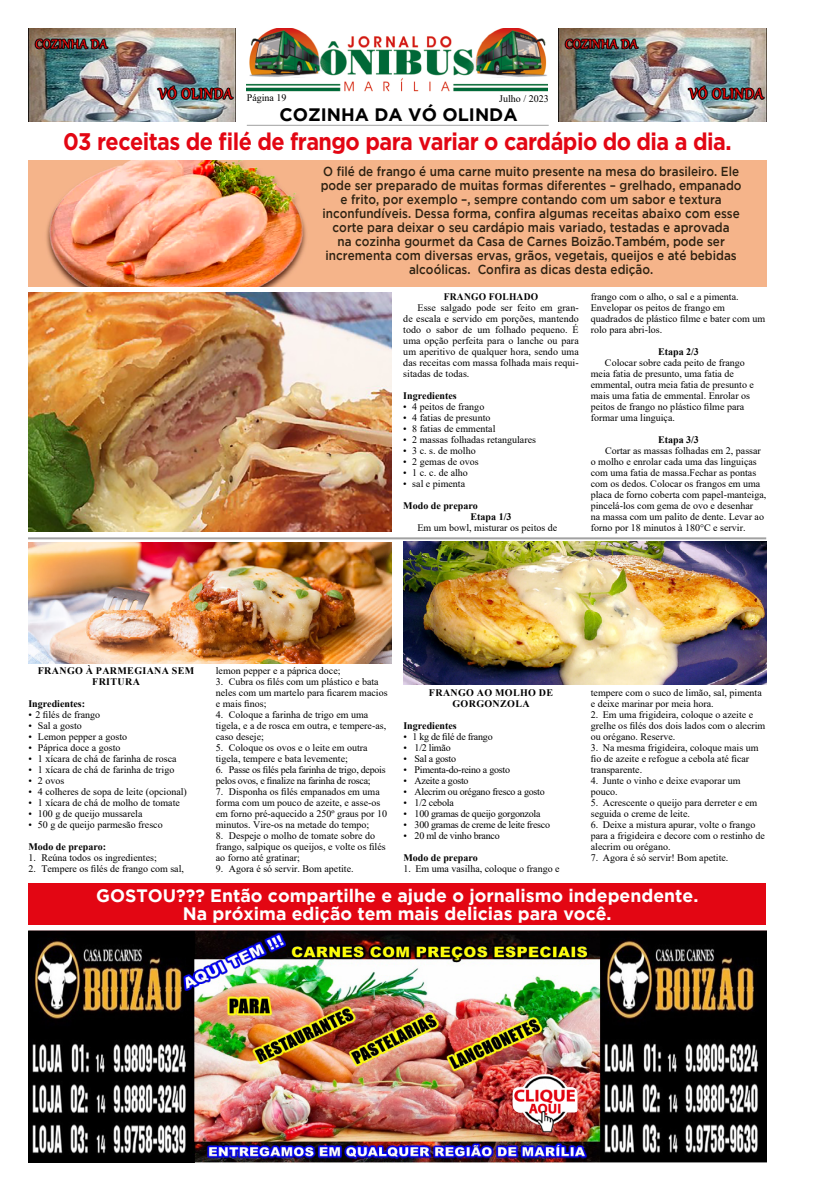
<style>
.page{position:relative;width:823px;height:1191px;background:#fff}
.page>*{position:absolute;margin:0;border:0;box-sizing:border-box;transform-origin:0 0}
.t1{font:700 24px "Gotham";letter-spacing:-.025em;color:#e30613;scale:.9 1}
.t2{font:700 18px/18px "Gotham";color:#fff;text-align:center}
.t3{font:700 18px "Gotham";color:#000}
.t4{font:500 13px/14px "Gotham";color:#2e2212;text-align:center;scale:.9 1}
.t5{font:10px/11px "Times New Roman";color:#000}
.t6{font:10px/11px "Times New Roman";letter-spacing:-.025em;color:#000}
.t7{font:700 10px/11px "Times New Roman";color:#000}
.t8{font:700 10px/11px "Times New Roman";letter-spacing:.035em;color:#000;text-align:center}
.t9{font:700 10px "Times New Roman";letter-spacing:.025em;color:#000;scale:.95 1}
</style>
<div class="page">
<img style="left:28px;top:930px;width:737px;height:232px">
<img style="left:28px;top:160px;width:737px;height:127px">
<img style="left:247px;top:29px;width:300px;height:63px">
<hr style="left:247px;top:125px;width:301px;height:1px;background:#a1a1a1">
<img style="left:28px;top:28px;width:207px;height:94px">
<img style="left:558px;top:28px;width:207px;height:94px">
<img style="left:511px;top:1072px;width:67px;height:63px">
<hr style="left:28px;top:537px;width:737px;height:2px;background:#a1a1a1">
<div style="left:28px;top:883px;width:737px;height:42px;background:#e30613"></div>
<img style="left:28px;top:293px;width:363px;height:238px">
<img style="left:28px;top:542px;width:363px;height:121px">
<img style="left:403px;top:541px;width:362px;height:144px">
<p class="t5" style="left:247px;top:92px;width:41px">Página 19</p>
<p class="t5" style="left:499px;top:93px;width:51px">Julho / 2023</p>
<h2 class="t3" style="left:279px;top:105px;width:239px">COZINHA DA VÓ OLINDA</h2>
<h1 class="t1" style="left:63px;top:126px;width:743px">03 receitas de filé de frango para variar o cardápio do dia a dia.</h1>
<p class="t4" style="left:320px;top:164px;width:469px">O filé de frango é uma carne muito presente na mesa do brasileiro. Ele pode ser preparado de muitas formas diferentes – grelhado, empanado e frito, por exemplo –, sempre contando com um sabor e textura inconfundíveis. Dessa forma, confira algumas receitas abaixo com esse corte para deixar o seu cardápio mais variado, testadas e aprovada<br>na cozinha gourmet da Casa de Carnes Boizão.Também, pode ser incrementa com diversas ervas, grãos, vegetais, queijos e até bebidas alcoólicas. Confira as dicas desta edição.</p>
<p class="t9" style="left:443px;top:289px;width:101px">FRANGO FOLHADO</p>
<p class="t5" style="left:403px;top:301px;width:177px;text-align:justify;text-indent:14px">Esse salgado pode ser feito em gran&shy;de escala e servido em porções, mantendo todo o sabor de um folhado pequeno. É uma opção perfeita para o lanche ou para um aperitivo de qualquer hora, sendo uma das receitas com massa folhada mais requi&shy;sitadas de todas.</p>
<p class="t7" style="left:403px;top:389px;width:55px">Ingredientes</p>
<p class="t5" style="left:403px;top:400px;width:82px">• 4 peitos de frango</p>
<p class="t5" style="left:403px;top:411px;width:89px">• 4 fatias de presunto</p>
<p class="t5" style="left:403px;top:422px;width:94px">• 8 fatias de emmental</p>
<p class="t5" style="left:403px;top:433px;width:134px">• 2 massas folhadas retangulares</p>
<p class="t5" style="left:403px;top:444px;width:74px">• 3 c. s. de molho</p>
<p class="t5" style="left:403px;top:455px;width:77px">• 2 gemas de ovos</p>
<p class="t5" style="left:403px;top:466px;width:66px">• 1 c. c. de alho</p>
<p class="t5" style="left:403px;top:477px;width:63px">• sal e pimenta</p>
<p class="t7" style="left:470px;top:499px;width:42px;text-indent:-67px">Modo de preparo<br>Etapa 1/3</p>
<p class="t5" style="left:417px;top:521px;width:141px">Em um bowl, misturar os peitos de</p>
<p class="t5" style="left:590px;top:290px;width:176px">frango com o alho, o sal e a pimenta.<br>Envelopar os peitos de frango em quadrados de plástico filme e bater com um rolo para abri-los.</p>
<p class="t7" style="left:657px;top:345px;width:42px">Etapa 2/3</p>
<p class="t5" style="left:590px;top:356px;width:165px;text-indent:14px">Colocar sobre cada peito de frango meia fatia de presunto, uma fatia de emmental, outra meia fatia de presunto e mais uma fatia de emmental. Enrolar os peitos de frango no plástico filme para formar uma linguiça.</p>
<p class="t7" style="left:657px;top:433px;width:42px">Etapa 3/3</p>
<p class="t5" style="left:590px;top:444px;width:177px;text-indent:14px">Cortar as massas folhadas em 2, passar o molho e enrolar cada uma das linguiças com uma fatia de massa.Fechar as pontas com os dedos. Colocar os frangos em uma placa de forno coberta com papel-manteiga, pincelá-los com gema de ovo e desenhar<br>na massa com um palito de dente. Levar ao forno por 18 minutos à 180°C e servir.</p>
<p class="t8" style="left:38px;top:664px;width:158px">FRANGO À PARMEGIANA SEM<br>FRITURA</p>
<p class="t7" style="left:28px;top:697px;width:58px">Ingredientes:</p>
<p class="t5" style="left:28px;top:708px;width:73px">• 2 filés de frango</p>
<p class="t5" style="left:28px;top:719px;width:55px">• Sal a gosto</p>
<p class="t5" style="left:28px;top:730px;width:100px">• Lemon pepper a gosto</p>
<p class="t5" style="left:28px;top:741px;width:93px">• Páprica doce a gosto</p>
<p class="t5" style="left:28px;top:752px;width:150px">• 1 xícara de chá de farinha de rosca</p>
<p class="t5" style="left:28px;top:763px;width:147px">• 1 xícara de chá de farinha de trigo</p>
<p class="t5" style="left:28px;top:774px;width:37px">• 2 ovos</p>
<p class="t5" style="left:28px;top:785px;width:160px">• 4 colheres de sopa de leite (opcional)</p>
<p class="t5" style="left:28px;top:796px;width:153px">• 1 xícara de chá de molho de tomate</p>
<p class="t5" style="left:28px;top:807px;width:115px">• 100 g de queijo mussarela</p>
<p class="t5" style="left:28px;top:818px;width:136px">• 50 g de queijo parmesão fresco</p>
<p class="t7" style="left:28px;top:840px;width:79px">Modo de preparo:</p>
<p class="t5" style="left:28px;top:851px;width:130px">1. Reúna todos os ingredientes;</p>
<p class="t5" style="left:28px;top:862px;width:157px">2. Tempere os filés de frango com sal,</p>
<p class="t5" style="left:216px;top:665px;width:126px">lemon pepper e a páprica doce;</p>
<p class="t5" style="left:216px;top:676px;width:173px">3. Cubra os filés com um plástico e bata neles com um martelo para ficarem macios e mais finos;</p>
<p class="t5" style="left:216px;top:709px;width:172px">4. Coloque a farinha de trigo em uma tigela, e a de rosca em outra, e tempere-as, caso deseje;</p>
<p class="t5" style="left:216px;top:742px;width:153px">5. Coloque os ovos e o leite em outra tigela, tempere e bata levemente;</p>
<p class="t6" style="left:216px;top:764px;width:171px">6. Passe os filés pela farinha de trigo, depois pelos ovos, e finalize na farinha de rosca;</p>
<p class="t5" style="left:216px;top:786px;width:173px">7. Disponha os filés empanados em uma forma com um pouco de azeite, e asse-os em forno pré-aquecido a 250º graus por 10 minutos. Vire-os na metade do tempo;</p>
<p class="t5" style="left:216px;top:830px;width:171px">8. Despeje o molho de tomate sobre do frango, salpique os queijos, e volte os filés ao forno até gratinar;</p>
<p class="t5" style="left:216px;top:863px;width:139px">9. Agora é só servir. Bom apetite.</p>
<p class="t5" style="left:590px;top:687px;width:172px">tempere com o suco de limão, sal, pimenta e deixe marinar por meia hora.</p>
<p class="t5" style="left:590px;top:709px;width:176px">2. Em uma frigideira, coloque o azeite e grelhe os filés dos dois lados com o alecrim ou orégano. Reserve.</p>
<p class="t5" style="left:590px;top:742px;width:169px">3. Na mesma frigideira, coloque mais um fio de azeite e refogue a cebola até ficar transparente.</p>
<p class="t5" style="left:590px;top:775px;width:151px">4. Junte o vinho e deixe evaporar um pouco.</p>
<p class="t5" style="left:590px;top:797px;width:168px">5. Acrescente o queijo para derreter e em seguida o creme de leite.</p>
<p class="t5" style="left:590px;top:819px;width:175px">6. Deixe a mistura apurar, volte o frango para a frigideira e decore com o restinho de alecrim ou orégano.</p>
<p class="t5" style="left:590px;top:852px;width:139px">7. Agora é só servir! Bom apetite.</p>
<h2 class="t2" style="left:96px;top:886px;width:603px">GOSTOU??? Então compartilhe e ajude o jornalismo independente.<br>Na próxima edição tem mais delicias para você.</h2>
<p class="t8" style="left:428px;top:686px;width:126px">FRANGO AO MOLHO DE<br>GORGONZOLA</p>
<p class="t7" style="left:403px;top:719px;width:55px">Ingredientes</p>
<p class="t6" style="left:403px;top:730px;width:91px">• 1 kg de filé de frango</p>
<p class="t5" style="left:403px;top:741px;width:49px">• 1/2 limão</p>
<p class="t6" style="left:403px;top:752px;width:54px">• Sal a gosto</p>
<p class="t6" style="left:403px;top:763px;width:108px">• Pimenta-do-reino a gosto</p>
<p class="t6" style="left:403px;top:774px;width:67px">• Azeite a gosto</p>
<p class="t6" style="left:403px;top:785px;width:143px">• Alecrim ou orégano fresco a gosto</p>
<p class="t5" style="left:403px;top:796px;width:52px">• 1/2 cebola</p>
<p class="t6" style="left:403px;top:807px;width:139px">• 100 gramas de queijo gorgonzola</p>
<p class="t6" style="left:403px;top:818px;width:148px">• 300 gramas de creme de leite fresco</p>
<p class="t6" style="left:403px;top:829px;width:98px">• 20 ml de vinho branco</p>
<p class="t7" style="left:403px;top:851px;width:76px">Modo de preparo</p>
<p class="t5" style="left:403px;top:862px;width:158px">1. Em uma vasilha, coloque o frango e</p>
</div>
